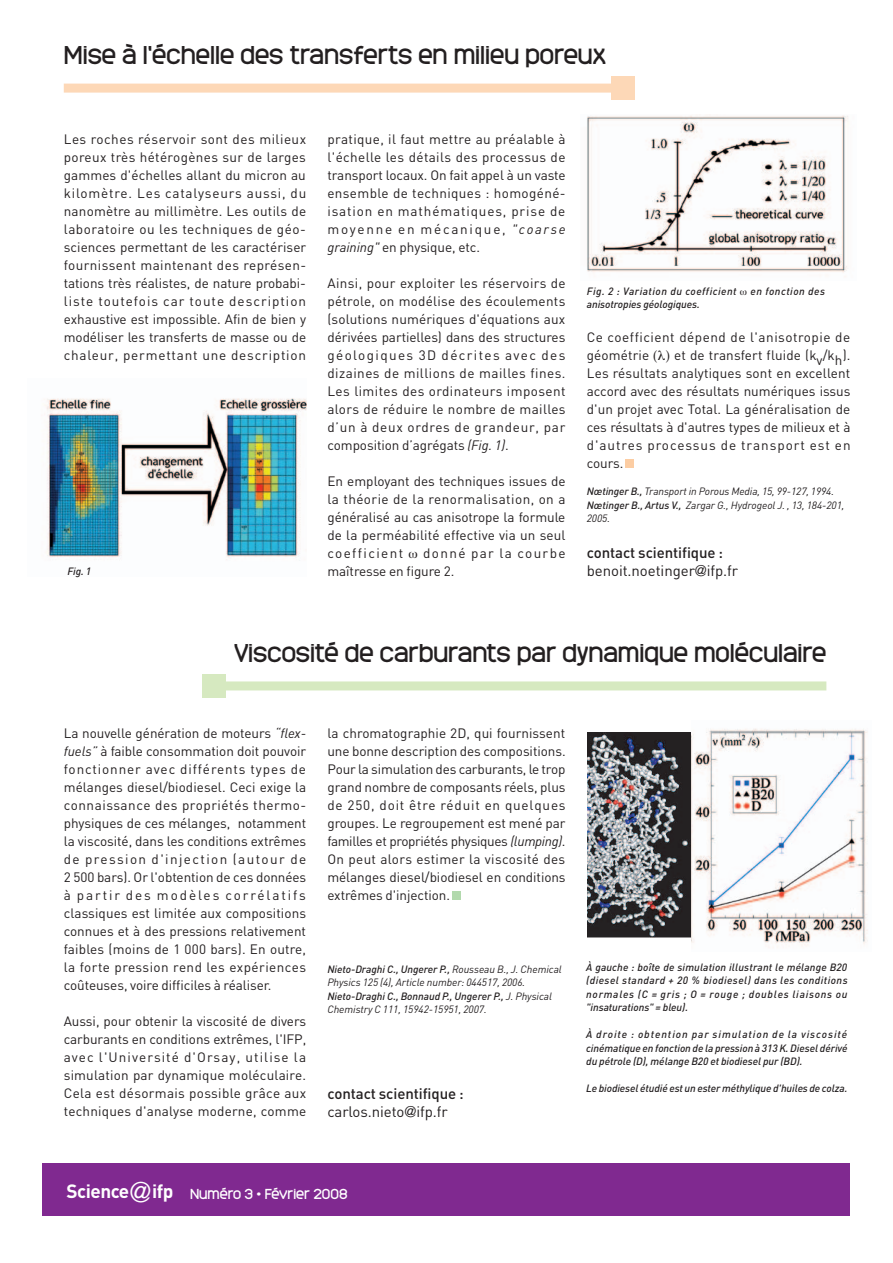
<style>
.page{position:relative;width:893px;height:1263px;background:#fff}
.page>*{position:absolute;margin:0;border:0;box-sizing:border-box;transform-origin:0 0}
.t1{font:24px "Monark";color:#231f20}
.t2{font:500 15px/18px "DIN";letter-spacing:-.005em;color:#231f20}
.t3{font:15px "DIN";letter-spacing:-.005em;color:#231f20}
.t4{font:13.5px/18px "DIN";letter-spacing:.015em;color:#231f20;text-align:justify}
.t5{font:13.5px/18px "DIN";letter-spacing:.04em;color:#231f20}
.t6{font:13.5px/18px "DIN";letter-spacing:-.005em;color:#231f20}
.t7{font:13.5px "Monark";color:#fff}
.t8{font:italic 500 10.5px/13.5px "DIN";letter-spacing:-.005em;color:#231f20;text-align:justify}
.t9{font:italic 10.5px/13.5px "DIN";letter-spacing:-.005em;color:#231f20}
.t10{font:italic 500 10.5px "DIN";letter-spacing:.045em;color:#231f20}
.s1{font-style:italic}
.s2{font-weight:500}
.s3{font-family:"Helvetica";font-weight:300}
.s4{font-weight:400}
.s5{font-family:"DIN";font-weight:700;font-size:18.9px}
.s6{font-family:"Helvetica";font-weight:300;font-size:27.45px}
</style>
<div class="page">
<div style="left:43px;top:1164px;width:807px;height:52px;background:#802990"></div>
<img style="left:587px;top:115px;width:261px;height:158px">
<div style="left:451px;top:891px;width:9px;height:9px;background:#b2d9ad"></div>
<div style="left:64px;top:84px;width:551px;height:9px;background:#fdd8b7"></div>
<div style="left:611px;top:76px;width:23px;height:24px;background:#fdd8b7"></div>
<div style="left:219px;top:681px;width:607px;height:9px;background:#d6e9c0"></div>
<div style="left:203px;top:674px;width:23px;height:23px;background:#d6e9c0"></div>
<div style="left:625px;top:459px;width:9px;height:9px;background:#fccda3"></div>
<img style="left:45px;top:398px;width:261px;height:163px">
<img style="left:691px;top:728px;width:177px;height:218px">
<img style="left:588px;top:732px;width:103px;height:206px">
<h1 class="t1" style="left:64px;top:39px;width:544px">Mise à l'échelle des transferts en milieu poreux</h1>
<p class="t4" style="left:64px;top:130px;width:244px">Les roches réservoir sont des milieux poreux très hétérogènes sur de larges gammes d'échelles allant du micron au kilomètre. Les catalyseurs aussi, du nanomètre au millimètre. Les outils de laboratoire ou les techniques de géo&shy;sciences permettant de les caractériser fournissent maintenant des représen&shy;tations très réalistes, de nature probabi&shy;liste toutefois car toute description exhaustive est impossible. Afin de bien y modéliser les transferts de masse ou de chaleur, permettant une description</p>
<p class="t4" style="left:327px;top:130px;width:240px">pratique, il faut mettre au préalable à l'échelle les détails des processus de transport locaux. On fait appel à un vaste ensemble de techniques : homogéné&shy;isation en mathématiques, prise de moyenne en mécanique, <span class="s1">"coarse graining"</span> en physique, etc.</p>
<p class="t4" style="left:327px;top:274px;width:240px">Ainsi, pour exploiter les réservoirs de pétrole, on modélise des écoulements (solutions numériques d'équations aux dérivées partielles) dans des structures géologiques 3D décrites avec des dizaines de millions de mailles fines.<br>Les limites des ordinateurs imposent alors de réduire le nombre de mailles d’un à deux ordres de grandeur, par composition d’agrégats <span class="s1">(Fig. 1)</span>.</p>
<p class="t4" style="left:327px;top:472px;width:240px">En employant des techniques issues de la théorie de la renormalisation, on a généralisé au cas anisotrope la formule de la perméabilité effective via un seul coefficient</p>
<p class="t10" style="left:587px;top:285px;width:151px">Fig. 2 : Variation du coefficient</p>
<p class="t10" style="left:750px;top:285px;width:76px">en fonction des</p>
<p class="t8" style="left:587px;top:297px;width:115px">anisotropies géologiques.</p>
<p class="t5" style="left:587px;top:328px;width:265px">Ce coefficient dépend de l'anisotropie de géométrie</p>
<p class="t4" style="left:587px;top:346px;width:265px;text-indent:87px">et de transfert fluide (kv/kh).<br>Les résultats analytiques sont en excellent accord avec des résultats numériques issus d'un projet avec Total. La généralisation de ces résultats à d'autres types de milieux et à d'autres processus de transport est en cours.</p>
<p class="t9" style="left:587px;top:484px;width:259px"><span class="s2">Nœtinger B.,</span> Transport in Porous Media, 15, 99-127, 1994.<br><span class="s2">Nœtinger B., Artus V.,</span> Zargar G., Hydrogeol J. , 13, 184-201,<br>2005.</p>
<p class="t2" style="left:587px;top:543px;width:138px">contact scientifique :</p>
<p class="t6" style="left:327px;top:544px;width:240px;text-indent:96px">donné par la courbe maîtresse en figure 2.</p>
<p class="t8" style="left:67px;top:564px;width:25px">Fig. 1</p>
<p class="t3" style="left:587px;top:562px;width:153px">benoit.noetinger<span class="s3">@</span>ifp.fr</p>
<h1 class="t1" style="left:234px;top:636px;width:594px">Viscosité de carburants par dynamique moléculaire</h1>
<p class="t4" style="left:64px;top:724px;width:244px">La nouvelle génération de moteurs <span class="s1">“flex&shy;fuels”</span> à faible consommation doit pouvoir fonctionner avec différents types de mélanges diesel/biodiesel. Ceci exige la connaissance des propriétés thermo&shy;physiques de ces mélanges, notamment la viscosité, dans les conditions extrêmes de pression d'injection (autour de 2 500 bars). Or l'obtention de ces données à partir des modèles corrélatifs classiques est limitée aux compositions connues et à des pressions relativement faibles (moins de 1 000 bars). En outre, la forte pression rend les expériences coûteuses, voire difficiles à réaliser.</p>
<p class="t4" style="left:64px;top:1012px;width:244px">Aussi, pour obtenir la viscosité de divers carburants en conditions extrêmes, l'IFP, avec l'Université d'Orsay, utilise la simulation par dynamique moléculaire.<br>Cela est désormais possible grâce aux techniques d'analyse moderne, comme</p>
<p class="t4" style="left:327px;top:724px;width:240px">la chromatographie 2D, qui fournissent une bonne description des compositions.<br>Pour la simulation des carburants, le trop grand nombre de composants réels, plus de 250, doit être réduit en quelques groupes. Le regroupement est mené par familles et propriétés physiques <span class="s1">(lumping)</span>.<br>On peut alors estimer la viscosité des mélanges diesel/biodiesel en conditions extrêmes d'injection.</p>
<p class="t9" style="left:327px;top:962px;width:236px"><span class="s2">Nieto-Draghi C., Ungerer P.,</span> Rousseau B., J. Chemical Physics 125 (4), Article number: 044517, 2006.<br><span class="s2">Nieto-Draghi C., Bonnaud P., Ungerer P.,</span> J. Physical Chemistry C 111, 15942-15951, 2007.</p>
<p class="t8" style="left:586px;top:960px;width:263px">À gauche : boîte de simulation illustrant le mélange B20 (diesel standard + 20 % biodiesel) dans les conditions normales (C = gris ; O = rouge ; doubles liaisons ou "insaturations" = bleu).</p>
<p class="t8" style="left:586px;top:1028px;width:263px">À droite : obtention par simulation de la viscosité cinématique en fonction de la pression à 313 K. Diesel dérivé du pétrole (D), mélange B20 et biodiesel pur (BD).</p>
<p class="t8" style="left:586px;top:1082px;width:263px">Le biodiesel étudié est un ester méthylique d'huiles de colza.</p>
<p class="t2" style="left:327px;top:1084px;width:138px">contact scientifique : <span class="s4">carlos.nieto</span><span class="s3">@</span><span class="s4">ifp.fr</span></p>
<p class="t7" style="left:67px;top:1184px;width:283px"><span class="s5">Science</span><span class="s6">@</span><span class="s5">ifp</span> Numéro 3 • Février 2008</p>
</div>
